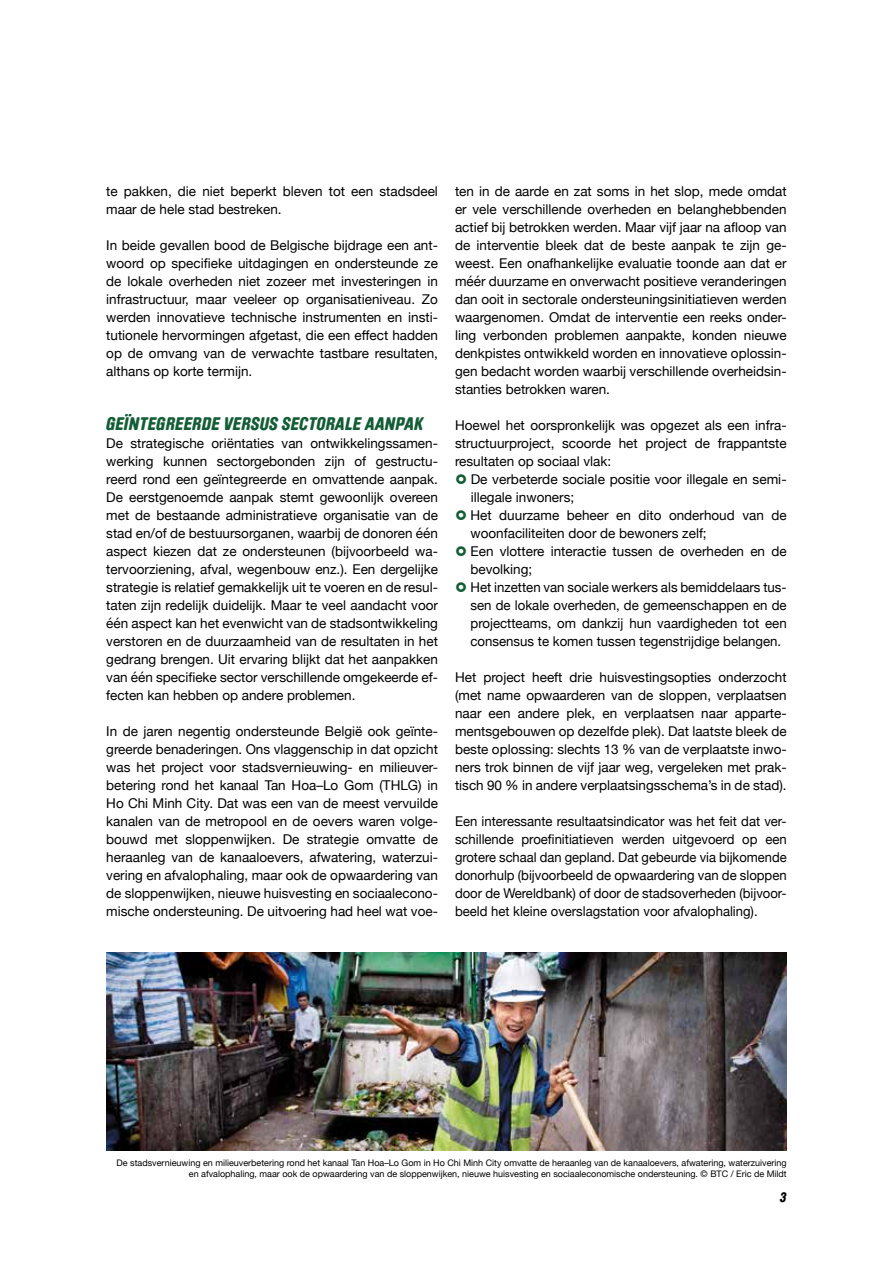
<style>
.page{position:relative;width:893px;height:1263px;background:#fff}
.page>*{position:absolute;margin:0;border:0;box-sizing:border-box;transform-origin:0 0}
.t1{font:italic 900 18px "Brauer Neue Std";letter-spacing:.015em;color:#135d36}
.t2{font:13.5px/18px "Helvetica Neue";color:#000;text-align:justify}
.t3{font:italic 900 13.5px "Brauer Neue Std";color:#000}
.t4{font:9px/10.8px "Helvetica Neue";color:#000;text-align:right}
</style>
<div class="page">
<img style="left:106px;top:952px;width:681px;height:198px">
<p class="t2" style="left:106px;top:183px;width:333px">te pakken, die niet beperkt bleven tot een stadsdeel maar de hele stad bestreken.</p>
<p class="t2" style="left:106px;top:237px;width:333px">In beide gevallen bood de Belgische bijdrage een ant&shy;woord op specifieke uitdagingen en ondersteunde ze de lokale overheden niet zozeer met investeringen in infrastructuur, maar veeleer op organisatieniveau. Zo werden innovatieve technische instrumenten en insti&shy;tutionele hervormingen afgetast, die een effect hadden op de omvang van de verwachte tastbare resultaten, althans op korte termijn.</p>
<h1 class="t1" style="left:106px;top:413px;width:319px">GEÏNTEGREERDE VERSUS SECTORALE AANPAK</h1>
<p class="t2" style="left:106px;top:435px;width:333px">De strategische oriëntaties van ontwikkelingssamen&shy;werking kunnen sectorgebonden zijn of gestructu&shy;reerd rond een geïntegreerde en omvattende aanpak.<br>De eerstgenoemde aanpak stemt gewoonlijk overeen met de bestaande administratieve organisatie van de stad en/of de bestuursorganen, waarbij de donoren één aspect kiezen dat ze ondersteunen (bijvoorbeeld wa&shy;tervoorziening, afval, wegenbouw enz.). Een dergelijke strategie is relatief gemakkelijk uit te voeren en de resul&shy;taten zijn redelijk duidelijk. Maar te veel aandacht voor één aspect kan het evenwicht van de stadsontwikkeling verstoren en de duurzaamheid van de resultaten in het gedrang brengen. Uit ervaring blijkt dat het aanpakken van één specifieke sector verschillende omgekeerde ef&shy;fecten kan hebben op andere problemen.</p>
<p class="t2" style="left:106px;top:723px;width:333px">In de jaren negentig ondersteunde België ook geïnte&shy;greerde benaderingen. Ons vlaggenschip in dat opzicht was het project voor stadsvernieuwing- en milieuver&shy;betering rond het kanaal Tan Hoa–Lo Gom (THLG) in Ho Chi Minh City. Dat was een van de meest vervuilde kanalen van de metropool en de oevers waren volge&shy;bouwd met sloppenwijken. De strategie omvatte de heraanleg van de kanaaloevers, afwatering, waterzui&shy;vering en afvalophaling, maar ook de opwaardering van de sloppenwijken, nieuwe huisvesting en sociaalecono&shy;mische ondersteuning. De uitvoering had heel wat voe-</p>
<p class="t2" style="left:455px;top:183px;width:333px">ten in de aarde en zat soms in het slop, mede omdat er vele verschillende overheden en belanghebbenden actief bij betrokken werden. Maar vijf jaar na afloop van de interventie bleek dat de beste aanpak te zijn ge&shy;weest. Een onafhankelijke evaluatie toonde aan dat er méér duurzame en onverwacht positieve veranderingen dan ooit in sectorale ondersteuningsinitiatieven werden waargenomen. Omdat de interventie een reeks onder&shy;ling verbonden problemen aanpakte, konden nieuwe denkpistes ontwikkeld worden en innovatieve oplossin&shy;gen bedacht worden waarbij verschillende overheidsin&shy;stanties betrokken waren.</p>
<p class="t2" style="left:455px;top:417px;width:333px">Hoewel het oorspronkelijk was opgezet als een infra&shy;structuurproject, scoorde het project de frappantste resultaten op sociaal vlak:</p>
<p class="t2" style="left:470px;top:471px;width:318px;text-align:left">De verbeterde sociale positie voor illegale en semi&shy;illegale inwoners;<br>Het duurzame beheer en dito onderhoud van de woonfaciliteiten door de bewoners zelf;<br>Een vlottere interactie tussen de overheden en de bevolking;<br>Het inzetten van sociale werkers als bemiddelaars tus&shy;sen de lokale overheden, de gemeenschappen en de projectteams, om dankzij hun vaardigheden tot een consensus te komen tussen tegenstrijdige belangen.</p>
<p class="t2" style="left:455px;top:669px;width:333px">Het project heeft drie huisvestingsopties onderzocht (met name opwaarderen van de sloppen, verplaatsen naar een andere plek, en verplaatsen naar apparte&shy;mentsgebouwen op dezelfde plek). Dat laatste bleek de beste oplossing: slechts 13 % van de verplaatste inwo&shy;ners trok binnen de vijf jaar weg, vergeleken met prak&shy;tisch 90 % in andere verplaatsingsschema’s in de stad).</p>
<p class="t2" style="left:455px;top:813px;width:333px">Een interessante resultaatsindicator was het feit dat ver&shy;schillende proefinitiatieven werden uitgevoerd op een grotere schaal dan gepland. Dat gebeurde via bijkomende donorhulp (bijvoorbeeld de opwaardering van de sloppen door de Wereldbank) of door de stadsoverheden (bijvoor&shy;beeld het kleine overslagstation voor afvalophaling).</p>
<p class="t4" style="left:117px;top:1158px;width:672px">De stadsvernieuwing en milieuverbetering rond het kanaal Tan Hoa–Lo Gom in Ho Chi Minh City omvatte de heraanleg van de kanaaloevers, afwatering, waterzuivering en afvalophaling, maar ook de opwaardering van de sloppenwijken, nieuwe huisvesting en sociaaleconomische ondersteuning. © BTC / Eric de Mildt</p>
<p class="t3" style="left:780px;top:1189px;width:8px">3</p>
</div>
